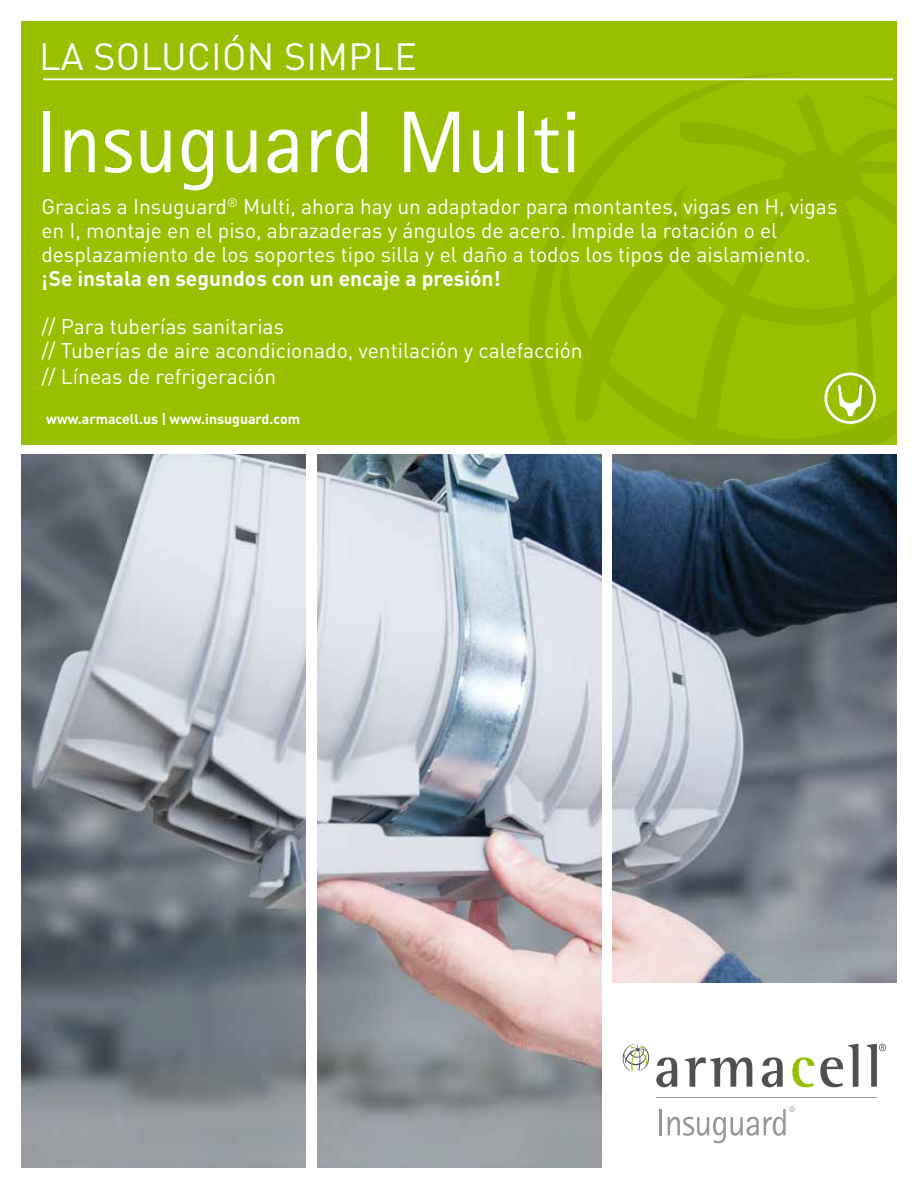
<style>
.page{position:relative;width:918px;height:1188px;background:#fff}
.page>*{position:absolute;margin:0;border:0;box-sizing:border-box;transform-origin:0 0}
.t1{font:87.6px "Rotis Sans Serif Pro";color:#fff}
.t2{font:37.5px "DIN Pro";letter-spacing:.01em;color:#fff}
.t3{font:21px/24px "DIN Pro";color:#fff}
.t4{font:700 21px "DIN Pro";color:#fff}
.t5{font:700 14.1px "DIN Pro";color:#fff}
</style>
<div class="page">
<div style="left:21px;top:21px;width:876px;height:424px;background:#98c000"></div>
<svg style="left:518px;top:73px;width:285px;height:362px"></svg>
<svg style="left:549px;top:91px;width:347px;height:353px"></svg>
<img style="left:612px;top:455px;width:285px;height:527px">
<hr style="left:43px;top:78px;width:850px;height:2px;background:#fff">
<svg style="left:822px;top:370px;width:56px;height:56px"></svg>
<img style="left:21px;top:455px;width:581px;height:712px">
<div style="left:306px;top:449px;width:11px;height:728px;background:#fff"></div>
<svg style="left:656px;top:1057px;width:21px;height:30px"></svg>
<svg style="left:685px;top:1057px;width:67px;height:30px"></svg>
<svg style="left:762px;top:1057px;width:21px;height:30px"></svg>
<svg style="left:792px;top:1057px;width:22px;height:30px"></svg>
<svg style="left:820px;top:1044px;width:38px;height:43px"></svg>
<svg style="left:867px;top:1044px;width:19px;height:43px"></svg>
<svg style="left:623px;top:1044px;width:27px;height:29px"></svg>
<hr style="left:660px;top:1109px;width:2px;height:26px;background:#98989c">
<svg style="left:668px;top:1106px;width:127px;height:37px"></svg>
<hr style="left:656px;top:1098px;width:221px;height:1px;background:#98989c">
<h2 class="t2" style="left:39px;top:27px;width:379px">LA SOLUCIÓN SIMPLE</h2>
<h1 class="t1" style="left:35px;top:91px;width:548px">Insuguard Multi</h1>
<p class="t3" style="left:41px;top:192px;width:798px">Gracias a Insuguard<sup>®</sup> Multi, ahora hay un adaptador para montantes, vigas en H, vigas en I, montaje en el piso, abrazaderas y ángulos de acero. Impide la rotación o el desplazamiento de los soportes tipo silla y el daño a todos los tipos de aislamiento.</p>
<p class="t4" style="left:41px;top:261px;width:461px">¡Se instala en segundos con un encaje a presión!</p>
<p class="t3" style="left:41px;top:312px;width:543px;line-height:24.8px">// Para tuberías sanitarias<br>// Tuberías de aire acondicionado, ventilación y calefacción // Líneas de refrigeración</p>
<p class="t5" style="left:46px;top:407px;width:255px">www.armacell.us | www.insuguard.com</p>
</div>
